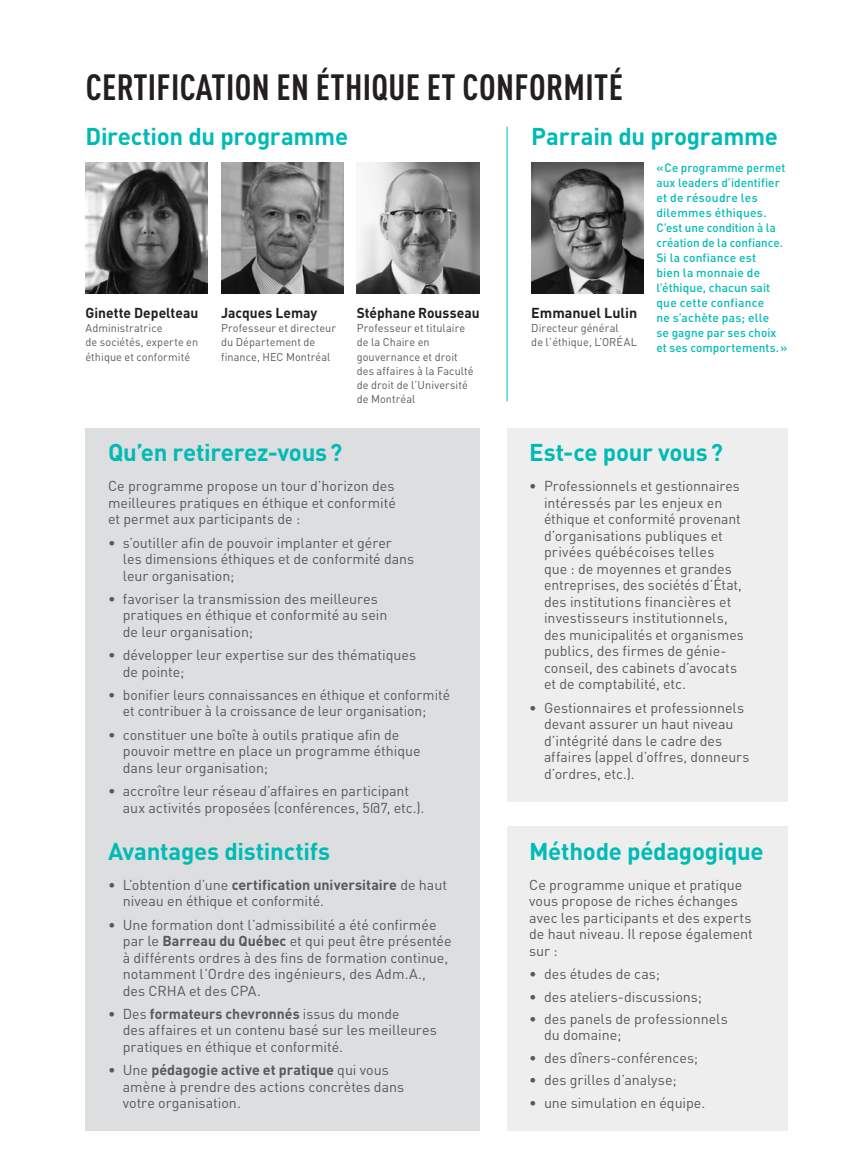
<style>
.page{position:relative;width:864px;height:1175px;background:#fff}
.page>*{position:absolute;margin:0;border:0;box-sizing:border-box;transform-origin:0 0}
.t1{font:700 condensed 36px "DINOT";letter-spacing:.01em;color:#231f20}
.Sous-titres_18_20_pt{font:700 24px "DINOT";letter-spacing:-.015em;color:#00bbb5}
.Texte_courant_9_5_11{font:14.25px/16.5px "DINOT";color:#57585a}
.Texte_courant_9_5_11-2{font:700 14.25px "DINOT";color:#231f20}
.Texte_courant_9_5_11-3{font:500 12px/15px "DINOT";letter-spacing:.01em;color:#00bbb5}
.Texte_courant_9_5_11-4{font:11.25px/14.2px "DINOT";letter-spacing:.01em;color:#57585a}
.s1{font-weight:700}
</style>
<div class="page">
<img style="left:531px;top:163px;width:113px;height:130px">
<img style="left:86px;top:163px;width:122px;height:130px">
<div style="left:507px;top:428px;width:281px;height:373px;background:#eeeeef"></div>
<div style="left:507px;top:826px;width:281px;height:304px;background:#eeeeef"></div>
<div style="left:86px;top:428px;width:394px;height:702px;background:#dddee0"></div>
<img style="left:357px;top:163px;width:122px;height:130px">
<img style="left:221px;top:163px;width:122px;height:130px">
<hr style="left:507px;top:126px;width:1px;height:275px;background:#00bbb5">
<p class="t1" style="left:86px;top:65px;width:539px">CERTIFICATION EN ÉTHIQUE ET CONFORMITÉ</p>
<p class="Sous-titres_18_20_pt" style="left:86px;top:120px;width:264px">Direction du programme</p>
<p class="Sous-titres_18_20_pt" style="left:531px;top:120px;width:248px">Parrain du programme</p>
<p class="Texte_courant_9_5_11-2" style="left:86px;top:303px;width:114px">Ginette Depelteau</p>
<p class="Texte_courant_9_5_11-4" style="left:86px;top:321px;width:114px">Administratrice<br>de sociétés, experte en éthique et conformité</p>
<p class="Texte_courant_9_5_11-2" style="left:221px;top:303px;width:98px">Jacques Lemay</p>
<p class="Texte_courant_9_5_11-4" style="left:221px;top:321px;width:116px">Professeur et directeur du Département de finance, HEC Montréal</p>
<p class="Texte_courant_9_5_11-2" style="left:357px;top:303px;width:124px">Stéphane Rousseau</p>
<p class="Texte_courant_9_5_11-4" style="left:357px;top:321px;width:118px">Professeur et titulaire de la Chaire en gouvernance et droit des affaires à la Faculté de droit de l’Université de Montréal</p>
<p class="Texte_courant_9_5_11-2" style="left:531px;top:303px;width:108px">Emmanuel Lulin</p>
<p class="Texte_courant_9_5_11-4" style="left:531px;top:321px;width:107px">Directeur général<br>de l’éthique, L’ORÉAL</p>
<p class="Texte_courant_9_5_11-3" style="left:656px;top:160px;width:133px">«Ce programme permet aux leaders d’identifier et de résoudre les dilemmes éthiques.<br>C’est une condition à la création de la confiance.<br>Si la confiance est<br>bien la monnaie de l’éthique, chacun sait que cette confiance<br>ne s’achète pas; elle<br>se gagne par ses choix et ses comportements.»</p>
<p class="Sous-titres_18_20_pt" style="left:108px;top:437px;width:236px">Qu’en retirerez-vous?</p>
<p class="Texte_courant_9_5_11" style="left:108px;top:478px;width:289px;text-align:justify">Ce programme propose un tour d’horizon des meilleures pratiques en éthique et conformité et permet aux participants de :</p>
<p class="Texte_courant_9_5_11" style="left:123px;top:534px;width:293px;text-indent:-15px">• s’outiller afin de pouvoir implanter et gérer les dimensions éthiques et de conformité dans leur organisation;</p>
<p class="Texte_courant_9_5_11" style="left:123px;top:590px;width:266px;text-indent:-15px">• favoriser la transmission des meilleures pratiques en éthique et conformité au sein de leur organisation;</p>
<p class="Texte_courant_9_5_11" style="left:123px;top:646px;width:295px;text-indent:-15px">• développer leur expertise sur des thématiques de pointe;</p>
<p class="Texte_courant_9_5_11" style="left:123px;top:686px;width:329px;text-indent:-15px">• bonifier leurs connaissances en éthique et conformité et contribuer à la croissance de leur organisation;</p>
<p class="Texte_courant_9_5_11" style="left:123px;top:726px;width:299px;text-indent:-15px">• constituer une boîte à outils pratique afin de pouvoir mettre en place un programme éthique dans leur organisation;</p>
<p class="Texte_courant_9_5_11" style="left:123px;top:782px;width:303px;text-indent:-15px">• accroître leur réseau d’affaires en participant aux activités proposées (conférences, 5@7, etc.).</p>
<p class="Sous-titres_18_20_pt" style="left:108px;top:835px;width:224px">Avantages distinctifs</p>
<p class="Texte_courant_9_5_11" style="left:123px;top:876px;width:326px;text-indent:-15px">• L’obtention d’une <span class="s1">certification universitaire</span> de haut niveau en éthique et conformité.</p>
<p class="Texte_courant_9_5_11" style="left:123px;top:916px;width:330px;text-indent:-15px">• Une formation dont l’admissibilité a été confirmée par le <span class="s1">Barreau du Québec</span> et qui peut être présentée à différents ordres à des fins de formation continue, notamment l’Ordre des ingénieurs, des Adm.A., des CRHA et des CPA.</p>
<p class="Texte_courant_9_5_11" style="left:123px;top:1005px;width:315px;text-indent:-15px">• Des <span class="s1">formateurs chevronnés</span> issus du monde<br>des affaires et un contenu basé sur les meilleures pratiques en éthique et conformité.</p>
<p class="Texte_courant_9_5_11" style="left:123px;top:1061px;width:283px;text-indent:-15px">• Une <span class="s1">pédagogie active et pratique</span> qui vous amène à prendre des actions concrètes dans votre organisation.</p>
<p class="Sous-titres_18_20_pt" style="left:529px;top:437px;width:195px">Est-ce pour vous?</p>
<p class="Texte_courant_9_5_11" style="left:544px;top:478px;width:201px;text-indent:-15px">• Professionnels et gestionnaires intéressés par les enjeux en éthique et conformité provenant d’organisations publiques et privées québécoises telles<br>que : de moyennes et grandes entreprises, des sociétés d’État, des institutions financières et investisseurs institutionnels, des municipalités et organismes publics, des firmes de génie&shy;conseil, des cabinets d’avocats et de comptabilité, etc.</p>
<p class="Texte_courant_9_5_11" style="left:544px;top:699px;width:207px;text-indent:-15px">• Gestionnaires et professionnels devant assurer un haut niveau d’intégrité dans le cadre des affaires (appel d’offres, donneurs d’ordres, etc.).</p>
<p class="Sous-titres_18_20_pt" style="left:529px;top:835px;width:236px">Méthode pédagogique</p>
<p class="Texte_courant_9_5_11" style="left:529px;top:876px;width:225px">Ce programme unique et pratique vous propose de riches échanges avec les participants et des experts de haut niveau. Il repose également sur :</p>
<p class="Texte_courant_9_5_11" style="left:529px;top:965px;width:132px">• des études de cas;</p>
<p class="Texte_courant_9_5_11" style="left:529px;top:988px;width:174px">• des ateliers-discussions;</p>
<p class="Texte_courant_9_5_11" style="left:544px;top:1010px;width:185px;text-indent:-15px">• des panels de professionnels du domaine;</p>
<p class="Texte_courant_9_5_11" style="left:529px;top:1049px;width:170px">• des dîners-conférences;</p>
<p class="Texte_courant_9_5_11" style="left:529px;top:1071px;width:149px">• des grilles d’analyse;</p>
<p class="Texte_courant_9_5_11" style="left:529px;top:1093px;width:178px">• une simulation en équipe.</p>
</div>
